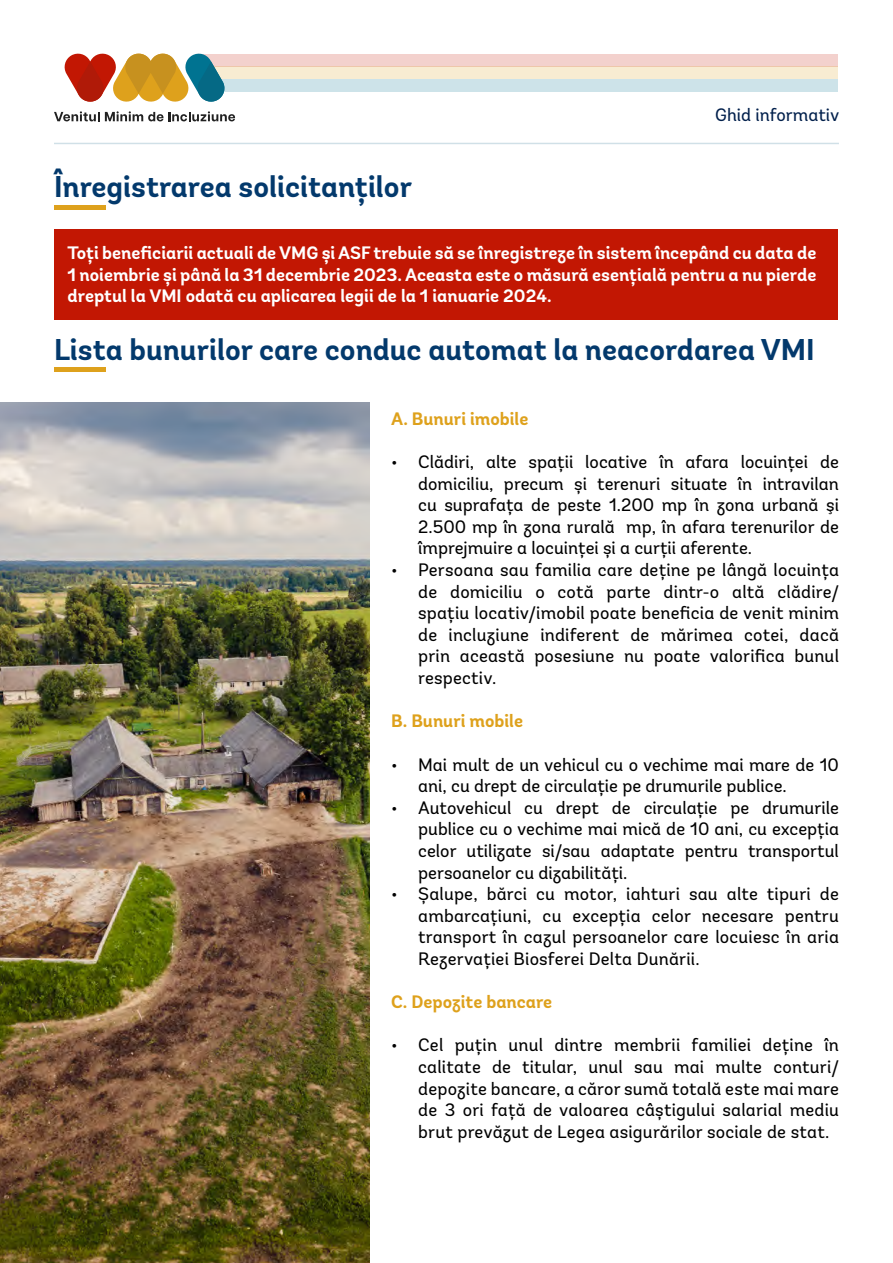
<style>
.page{position:relative;width:893px;height:1263px;background:#fff}
.page>*{position:absolute;margin:0;border:0;box-sizing:border-box;transform-origin:0 0}
.t1{font:700 30px "Andes";color:#03396c}
.t2{font:18px/21.6px "Andes";color:#000;text-align:justify}
.t3{font:700 18px/21.6px "Andes";color:#fff;text-align:justify}
.t4{font:700 18px "Andes";color:#dea11c}
.t5{font:18px "Andes";color:#011f4b}
</style>
<div class="page">
<hr style="left:54px;top:143px;width:785px;height:1px;background:#6497b1">
<div style="left:198px;top:54px;width:640px;height:12px;background:#f3d1cd"></div>
<div style="left:198px;top:66px;width:640px;height:13px;background:#f8ecd2"></div>
<div style="left:198px;top:79px;width:640px;height:12px;background:#cde3e9"></div>
<svg style="left:54px;top:111px;width:181px;height:10px"></svg>
<svg style="left:64px;top:53px;width:162px;height:49px"></svg>
<hr style="left:54px;top:205px;width:52px;height:4px;background:#dea11c">
<div style="left:54px;top:229px;width:783px;height:91px;background:#c21703"></div>
<hr style="left:54px;top:367px;width:52px;height:4px;background:#dea11c">
<img style="left:0;top:403px;width:370px;height:860px">
<h1 class="t1" style="left:54px;top:168px;width:360px">Înregistrarea solicitanților</h1>
<p class="t5" style="left:715px;top:104px;width:126px">Ghid informativ</p>
<p class="t3" style="left:68px;top:243px;width:750px">Toți beneficiarii actuali de VMG și ASF trebuie să se înregistreze în sistem începând cu data de 1 noiembrie și până la 31 decembrie 2023. Aceasta este o măsură esențială pentru a nu pierde dreptul la VMI odată cu aplicarea legii de la 1 ianuarie 2024.</p>
<h1 class="t1" style="left:54px;top:331px;width:762px">Lista bunurilor care conduc automat la neacordarea VMI</h1>
<p class="t4" style="left:391px;top:407px;width:139px">A. Bunuri imobile</p>
<p class="t2" style="left:418px;top:451px;width:422px;text-indent:-27px">• Clădiri, alte spații locative în afara locuinței de domiciliu, precum și terenuri situate în intravilan cu suprafața de peste 1.200 mp în zona urbană şi 2.500 mp în zona rurală mp, în afara terenurilor de împrejmuire a locuinței și a curții aferente.</p>
<p class="t2" style="left:418px;top:559px;width:422px;text-indent:-27px">• Persoana sau familia care deține pe lângă locuința de domiciliu o cotă parte dintr-o altă clădire/ spațiu locativ/imobil poate beneficia de venit minim de incluziune indiferent de mărimea cotei, dacă prin această posesiune nu poate valorifica bunul respectiv.</p>
<p class="t4" style="left:391px;top:710px;width:133px">B. Bunuri mobile</p>
<p class="t2" style="left:418px;top:754px;width:422px;text-indent:-27px">• Mai mult de un vehicul cu o vechime mai mare de 10 ani, cu drept de circulație pe drumurile publice.</p>
<p class="t2" style="left:418px;top:797px;width:422px;text-indent:-27px">• Autovehicul cu drept de circulație pe drumurile publice cu o vechime mai mică de 10 ani, cu excepția celor utilizate si/sau adaptate pentru transportul persoanelor cu dizabilități.</p>
<p class="t2" style="left:418px;top:883px;width:422px;text-indent:-27px">• Șalupe, bărci cu motor, iahturi sau alte tipuri de ambarcațiuni, cu excepția celor necesare pentru transport în cazul persoanelor care locuiesc în aria Rezervației Biosferei Delta Dunării.</p>
<p class="t4" style="left:391px;top:991px;width:163px">C. Depozite bancare</p>
<p class="t2" style="left:418px;top:1034px;width:422px;text-indent:-27px">• Cel puțin unul dintre membrii familiei deține în calitate de titular, unul sau mai multe conturi/ depozite bancare, a căror sumă totală este mai mare de 3 ori față de valoarea câștigului salarial mediu brut prevăzut de Legea asigurărilor sociale de stat.</p>
</div>
